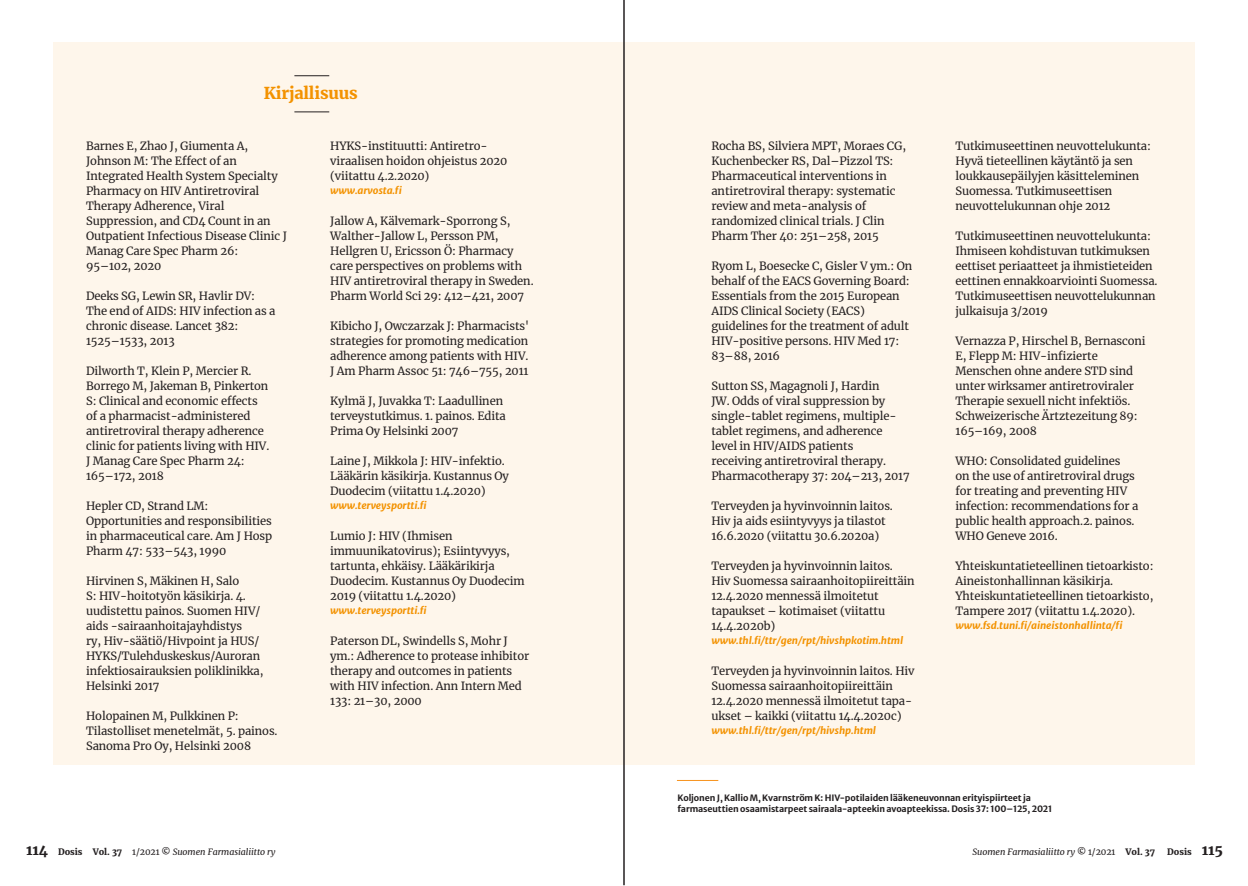
<style>
.page{position:relative;width:1248px;height:886px;background:#fff}
.page>*{position:absolute;margin:0;border:0;box-sizing:border-box;transform-origin:0 0}
.t1{font:900 16.25px "Merriweather";letter-spacing:-.01em;color:#f39200}
.t2{font:11.25px/15px "Merriweather";letter-spacing:-.01em;color:#231f20}
.t3{font:italic 10px "Merriweather Sans";letter-spacing:-.01em;color:#f39200}
.t4{font:8.75px/11.2px "Merriweather Sans";letter-spacing:-.01em;color:#231f20}
.t5{font:italic 8.75px "Merriweather";letter-spacing:-.005em;color:#231f20}
.t6{font:900 8.75px "Merriweather";letter-spacing:-.005em;color:#231f20}
.s1{font-weight:900;font-style:normal;font-size:13.75px}
.s2{font-weight:900;font-style:normal}
.s3{font-style:normal}
.s4{font-size:13.75px}
</style>
<div class="page">
<div style="left:53px;top:43px;width:1141px;height:722px;background:#fef6eb"></div>
<hr style="left:294px;top:112px;width:35px;height:1px;background:#231f20">
<hr style="left:294px;top:76px;width:35px;height:1px;background:#231f20">
<hr style="left:677px;top:780px;width:41px;height:1px;background:#f7931d">
<hr style="left:623px;top:0;width:1px;height:885px;background:#231f20">
<h1 class="t1" style="left:264px;top:82px;width:95px">Kirjallisuus</h1>
<p class="t2" style="left:86px;top:138px;width:202px">Barnes E, Zhao J, Giumenta A,<br>Johnson M: The Effect of an<br>Integrated Health System Specialty<br>Pharmacy on HIV Antiretroviral<br>Therapy Adherence, Viral<br>Suppression, and CD4 Count in an<br>Outpatient Infectious Disease Clinic J<br>Manag Care Spec Pharm 26:<br>95–102, 2020</p>
<p class="t2" style="left:86px;top:288px;width:191px">Deeks SG, Lewin SR, Havlir DV:<br>The end of AIDS: HIV infection as a chronic disease. Lancet 382:<br>1525–1533, 2013</p>
<p class="t2" style="left:86px;top:363px;width:185px">Dilworth T, Klein P, Mercier R.<br>Borrego M, Jakeman B, Pinkerton<br>S: Clinical and economic effects of a pharmacist-administered antiretroviral therapy adherence clinic for patients living with HIV.<br>J Manag Care Spec Pharm 24:<br>165–172, 2018</p>
<p class="t2" style="left:86px;top:498px;width:188px">Hepler CD, Strand LM:<br>Opportunities and responsibilities in pharmaceutical care. Am J Hosp<br>Pharm 47: 533–543, 1990</p>
<p class="t2" style="left:86px;top:573px;width:179px">Hirvinen S, Mäkinen H, Salo<br>S: HIV-hoitotyön käsikirja. 4. uudistettu painos. Suomen HIV/ aids -sairaanhoitajayhdistys<br>ry, Hiv-säätiö/Hivpoint ja HUS/<br>HYKS/Tulehduskeskus/Auroran infektiosairauksien poliklinikka,<br>Helsinki 2017</p>
<p class="t2" style="left:86px;top:708px;width:193px">Holopainen M, Pulkkinen P:<br>Tilastolliset menetelmät, 5. painos.<br>Sanoma Pro Oy, Helsinki 2008</p>
<p class="t2" style="left:330px;top:138px;width:179px">HYKS-instituutti: Antiretro&shy;viraalisen hoidon ohjeistus 2020 (viitattu 4.2.2020)</p>
<p class="t3" style="left:330px;top:181px;width:73px">www.arvosta.fi</p>
<p class="t2" style="left:330px;top:213px;width:205px">Jallow A, Kälvemark-Sporrong S, Walther-Jallow L, Persson PM, Hellgren U, Ericsson Ö: Pharmacy care perspectives on problems with HIV antiretroviral therapy in Sweden.<br>Pharm World Sci 29: 412–421, 2007</p>
<p class="t2" style="left:330px;top:318px;width:200px;text-align:justify">Kibicho J, Owczarzak J: Pharmacists' strategies for promoting medication adherence among patients with HIV.<br>J Am Pharm Assoc 51: 746–755, 2011</p>
<p class="t2" style="left:330px;top:393px;width:177px">Kylmä J, Juvakka T: Laadullinen terveystutkimus. 1. painos. Edita<br>Prima Oy Helsinki 2007</p>
<p class="t2" style="left:330px;top:453px;width:180px">Laine J, Mikkola J: HIV-infektio.<br>Lääkärin käsikirja. Kustannus Oy<br>Duodecim (viitattu 1.4.2020)</p>
<p class="t3" style="left:330px;top:496px;width:98px">www.terveysportti.fi</p>
<p class="t2" style="left:330px;top:528px;width:196px">Lumio J: HIV (Ihmisen immuunikatovirus); Esiintyvyys, tartunta, ehkäisy. Lääkärikirja<br>Duodecim. Kustannus Oy Duodecim<br>2019 (viitattu 1.4.2020)</p>
<p class="t3" style="left:330px;top:601px;width:98px">www.terveysportti.fi</p>
<p class="t2" style="left:330px;top:633px;width:200px">Paterson DL, Swindells S, Mohr J ym.: Adherence to protease inhibitor therapy and outcomes in patients with HIV infection. Ann Intern Med<br>133: 21–30, 2000</p>
<p class="t2" style="left:711px;top:138px;width:196px">Rocha BS, Silviera MPT, Moraes CG, Kuchenbecker RS, Dal–Pizzol TS:<br>Pharmaceutical interventions in antiretroviral therapy: systematic review and meta-analysis of randomized clinical trials. J Clin Pharm Ther 40: 251–258, 2015</p>
<p class="t2" style="left:711px;top:258px;width:202px">Ryom L, Boesecke C, Gisler V ym.: On behalf of the EACS Governing Board:<br>Essentials from the 2015 European<br>AIDS Clinical Society (EACS) guidelines for the treatment of adult<br>HIV-positive persons. HIV Med 17:<br>83–88, 2016</p>
<p class="t2" style="left:711px;top:378px;width:200px">Sutton SS, Magagnoli J, Hardin<br>JW. Odds of viral suppression by single-tablet regimens, multiple&shy;tablet regimens, and adherence level in HIV/AIDS patients<br>receiving antiretroviral therapy.<br>Pharmacotherapy 37: 204–213, 2017</p>
<p class="t2" style="left:711px;top:498px;width:183px">Terveyden ja hyvinvoinnin laitos.<br>Hiv ja aids esiintyvyys ja tilastot<br>16.6.2020 (viitattu 30.6.2020a)</p>
<p class="t2" style="left:711px;top:558px;width:205px">Terveyden ja hyvinvoinnin laitos.<br>Hiv Suomessa sairaanhoitopiireittäin<br>12.4.2020 mennessä ilmoitetut tapaukset – kotimaiset (viitattu<br>14.4.2020b)</p>
<p class="t3" style="left:711px;top:631px;width:193px">www.thl.fi/ttr/gen/rpt/hivshpkotim.html</p>
<p class="t2" style="left:711px;top:663px;width:204px">Terveyden ja hyvinvoinnin laitos. Hiv Suomessa sairaanhoitopiireittäin 12.4.2020 mennessä ilmoitetut tapa&shy;ukset – kaikki (viitattu 14.4.2020c)</p>
<p class="t3" style="left:711px;top:721px;width:166px">www.thl.fi/ttr/gen/rpt/hivshp.html</p>
<p class="t2" style="left:955px;top:138px;width:197px">Tutkimuseettinen neuvottelukunta:<br>Hyvä tieteellinen käytäntö ja sen loukkausepäilyjen käsitteleminen Suomessa. Tutkimuseettisen neuvottelukunnan ohje 2012</p>
<p class="t2" style="left:955px;top:228px;width:204px">Tutkimuseettinen neuvottelukunta:<br>Ihmiseen kohdistuvan tutkimuksen eettiset periaatteet ja ihmistieteiden eettinen ennakkoarviointi Suomessa.<br>Tutkimuseettisen neuvottelukunnan julkaisuja 3/2019</p>
<p class="t2" style="left:955px;top:333px;width:192px">Vernazza P, Hirschel B, Bernasconi<br>E, Flepp M: HIV-infizierte<br>Menschen ohne andere STD sind unter wirksamer antiretroviraler<br>Therapie sexuell nicht infektiös.<br>Schweizerische Ärtztezeitung 89:<br>165–169, 2008</p>
<p class="t2" style="left:955px;top:453px;width:184px">WHO: Consolidated guidelines<br>on the use of antiretroviral drugs for treating and preventing HIV infection: recommendations for a public health approach.2. painos.<br>WHO Geneve 2016.</p>
<p class="t2" style="left:955px;top:558px;width:199px">Yhteiskuntatieteellinen tietoarkisto:<br>Aineistonhallinnan käsikirja.<br>Yhteiskuntatieteellinen tietoarkisto, Tampere 2017 (viitattu 1.4.2020).</p>
<p class="t3" style="left:955px;top:616px;width:168px">www.fsd.tuni.fi/aineistonhallinta/fi</p>
<p class="t4" style="left:677px;top:791px;width:376px">Koljonen J, Kallio M, Kvarnström K: HIV-potilaiden lääkeneuvonnan erityispiirteet ja farmaseuttien osaamistarpeet sairaala-apteekin avoapteekissa. Dosis 37: 100–125, 2021</p>
<p class="t5" style="left:26px;top:846px;width:251px"><span class="s1">114</span> <span class="s2">Dosis Vol. 37</span> <span class="s3">1/2021</span> <span class="s2">©</span> Suomen Farmasialiitto ry</p>
<p class="t5" style="left:972px;top:846px;width:184px">Suomen Farmasialiitto ry <span class="s2">©</span> <span class="s3">1/2021</span> <span class="s2">Vol. 37</span></p>
<p class="t6" style="left:1167px;top:846px;width:57px">Dosis <span class="s4">115</span></p>
</div>
